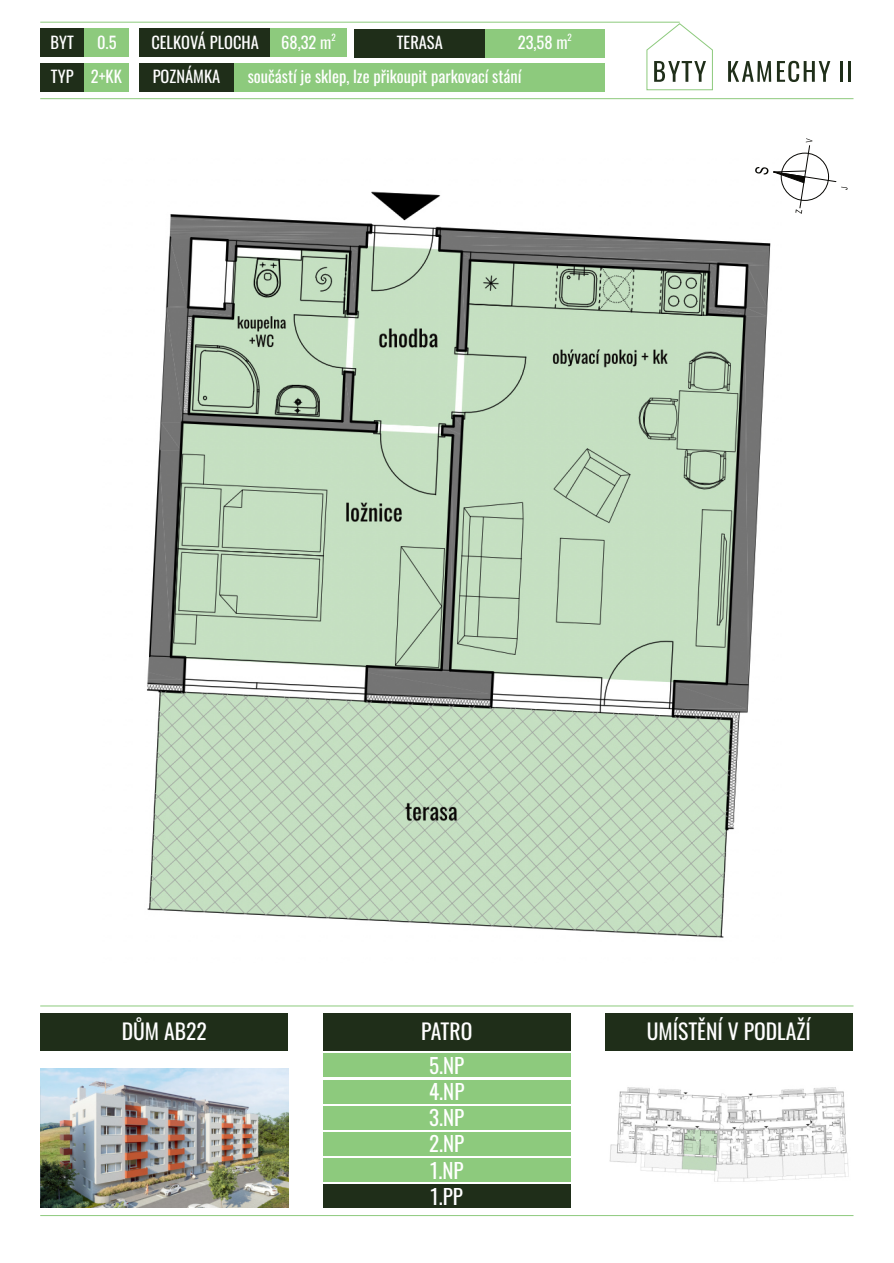
<style>
.page{position:relative;width:894px;height:1263px;background:#fff}
.page>*{position:absolute;margin:0;border:0;box-sizing:border-box;transform-origin:0 0}
.t1{font:21.6px "Oswald";color:#fff}
.t2{font:21px/26.1px "Oswald";color:#fff;text-align:justify}
.t3{font:16.5px "Oswald";color:#fff}
.t4{font:9px "Oswald";color:#fff}
</style>
<div class="page">
<img style="left:147px;top:191px;width:624px;height:747px">
<hr style="left:40px;top:98px;width:813px;height:1px;background:#8dca7d">
<hr style="left:40px;top:22px;width:639px;height:1px;background:#8dca7d">
<svg style="left:728px;top:61px;width:42px;height:21px"></svg>
<svg style="left:776px;top:61px;width:54px;height:21px"></svg>
<hr style="left:839px;top:61px;width:3px;height:21px;background:#1f2e19">
<hr style="left:847px;top:61px;width:3px;height:21px;background:#1f2e19">
<svg style="left:646px;top:23px;width:66px;height:67px"></svg>
<div style="left:84px;top:29px;width:45px;height:28px;background:#8dca7d"></div>
<div style="left:270px;top:29px;width:77px;height:28px;background:#8dca7d"></div>
<div style="left:484px;top:29px;width:121px;height:28px;background:#8dca7d"></div>
<div style="left:84px;top:63px;width:44px;height:29px;background:#8dca7d"></div>
<div style="left:40px;top:29px;width:44px;height:28px;background:#1f2e19"></div>
<div style="left:139px;top:29px;width:131px;height:28px;background:#1f2e19"></div>
<div style="left:354px;top:29px;width:130px;height:28px;background:#1f2e19"></div>
<div style="left:40px;top:63px;width:44px;height:29px;background:#1f2e19"></div>
<hr style="left:40px;top:1006px;width:813px;height:1px;background:#8dca7d">
<hr style="left:40px;top:1215px;width:813px;height:1px;background:#8dca7d">
<div style="left:604px;top:1013px;width:248px;height:38px;background:#1f2e19"></div>
<div style="left:40px;top:1013px;width:248px;height:38px;background:#1f2e19"></div>
<div style="left:323px;top:1054px;width:247px;height:23px;background:#8dca7d"></div>
<div style="left:323px;top:1080px;width:247px;height:23px;background:#8dca7d"></div>
<div style="left:323px;top:1106px;width:247px;height:23px;background:#8dca7d"></div>
<div style="left:323px;top:1132px;width:247px;height:23px;background:#8dca7d"></div>
<div style="left:323px;top:1159px;width:247px;height:23px;background:#8dca7d"></div>
<div style="left:323px;top:1185px;width:247px;height:23px;background:#1f2e19"></div>
<div style="left:323px;top:1013px;width:247px;height:38px;background:#1f2e19"></div>
<div style="left:233px;top:63px;width:372px;height:29px;background:#8dca7d"></div>
<div style="left:139px;top:63px;width:94px;height:29px;background:#1f2e19"></div>
<svg style="left:754px;top:138px;width:93px;height:76px"></svg>
<img style="left:40px;top:1068px;width:248px;height:140px">
<img style="left:609px;top:1087px;width:240px;height:95px">
<p class="t3" style="left:51px;top:29px;width:25px">BYT</p>
<p class="t3" style="left:151px;top:29px;width:109px">CELKOVÁ PLOCHA</p>
<p class="t3" style="left:396px;top:29px;width:47px">TERASA</p>
<p class="t3" style="left:51px;top:64px;width:24px">TYP</p>
<p class="t3" style="left:97px;top:29px;width:21px">0.5</p>
<p class="t3" style="left:281px;top:29px;width:52px">68,32 m</p>
<p class="t4" style="left:331px;top:31px;width:6px">2</p>
<p class="t3" style="left:517px;top:29px;width:51px">23,58 m</p>
<p class="t4" style="left:567px;top:31px;width:6px">2</p>
<p class="t3" style="left:91px;top:64px;width:32px">2+KK</p>
<p class="t3" style="left:153px;top:64px;width:69px">POZNÁMKA</p>
<p class="t3" style="left:248px;top:64px;width:275px">součástí je sklep, lze přikoupit parkovací stání</p>
<h1 class="t1" style="left:122px;top:1014px;width:87px">DŮM AB22</h1>
<h1 class="t1" style="left:646px;top:1014px;width:166px">UMÍSTĚNÍ V PODLAŽÍ</h1>
<p class="t2" style="left:429px;top:1051px;width:37px">5.NP 4.NP 3.NP 2.NP 1.NP 1.PP</p>
<h1 class="t1" style="left:421px;top:1014px;width:53px">PATRO</h1>
</div>
